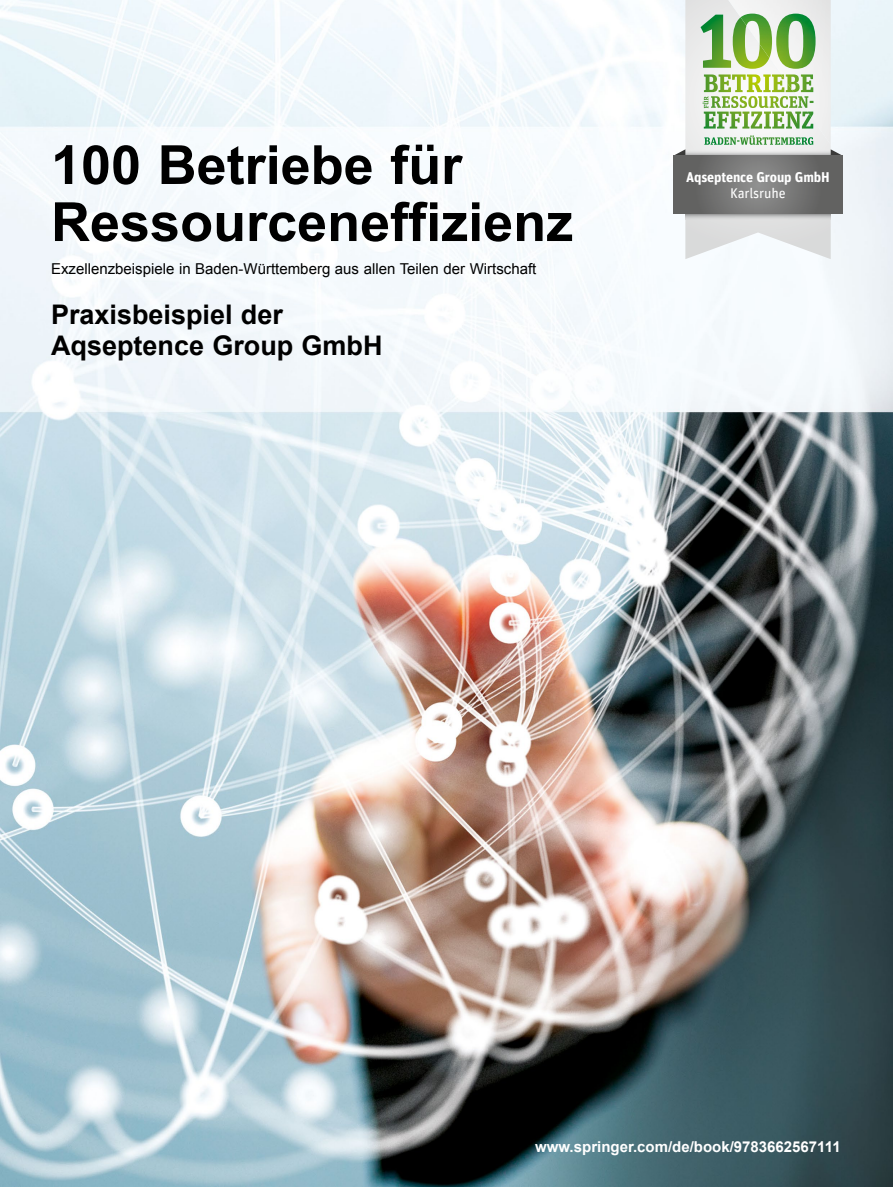
<style>
.page{position:relative;width:893px;height:1187px;background:#fff}
.page>*{position:absolute;margin:0;border:0;box-sizing:border-box;transform-origin:0 0}
.t1{font:700 54px/57px "Arial";color:#000}
.t2{font:700 27px "Arial";color:#000}
.t3{font:15px "Arial";color:#000}
.t4{font:700 15px "Arial";color:#fff}
.Signet_Name_fett{font:700 14.1px "Unit";letter-spacing:-.01em;color:#fff}
.Signet_Stadt{font:14.1px "Unit";letter-spacing:-.01em;color:#fff}
</style>
<div class="page">
<img style="left:0;top:0;width:893px;height:1186px">
<img style="left:685px;top:214px;width:146px;height:6px">
<svg style="left:674px;top:0;width:168px;height:155px"></svg>
<svg style="left:674px;top:155px;width:168px;height:59px;background:#717170"></svg>
<h1 class="t1" style="left:51px;top:138px;width:524px">100 Betriebe für<br>Ressourceneffizienz</h1>
<p class="t3" style="left:51px;top:259px;width:487px">Exzellenzbeispiele in Baden-Württemberg aus allen Teilen der Wirtschaft</p>
<p class="t2" style="left:51px;top:296px;width:233px">Praxisbeispiel der</p>
<p class="t2" style="left:51px;top:328px;width:333px">Aqseptence Group GmbH</p>
<p class="Signet_Name_fett" style="left:686px;top:168px;width:145px">Aqseptence Group GmbH</p>
<p class="Signet_Stadt" style="left:730px;top:184px;width:57px">Karlsruhe</p>
<p class="t4" style="left:535px;top:1136px;width:307px">www.springer.com/de/book/9783662567111</p>
</div>
